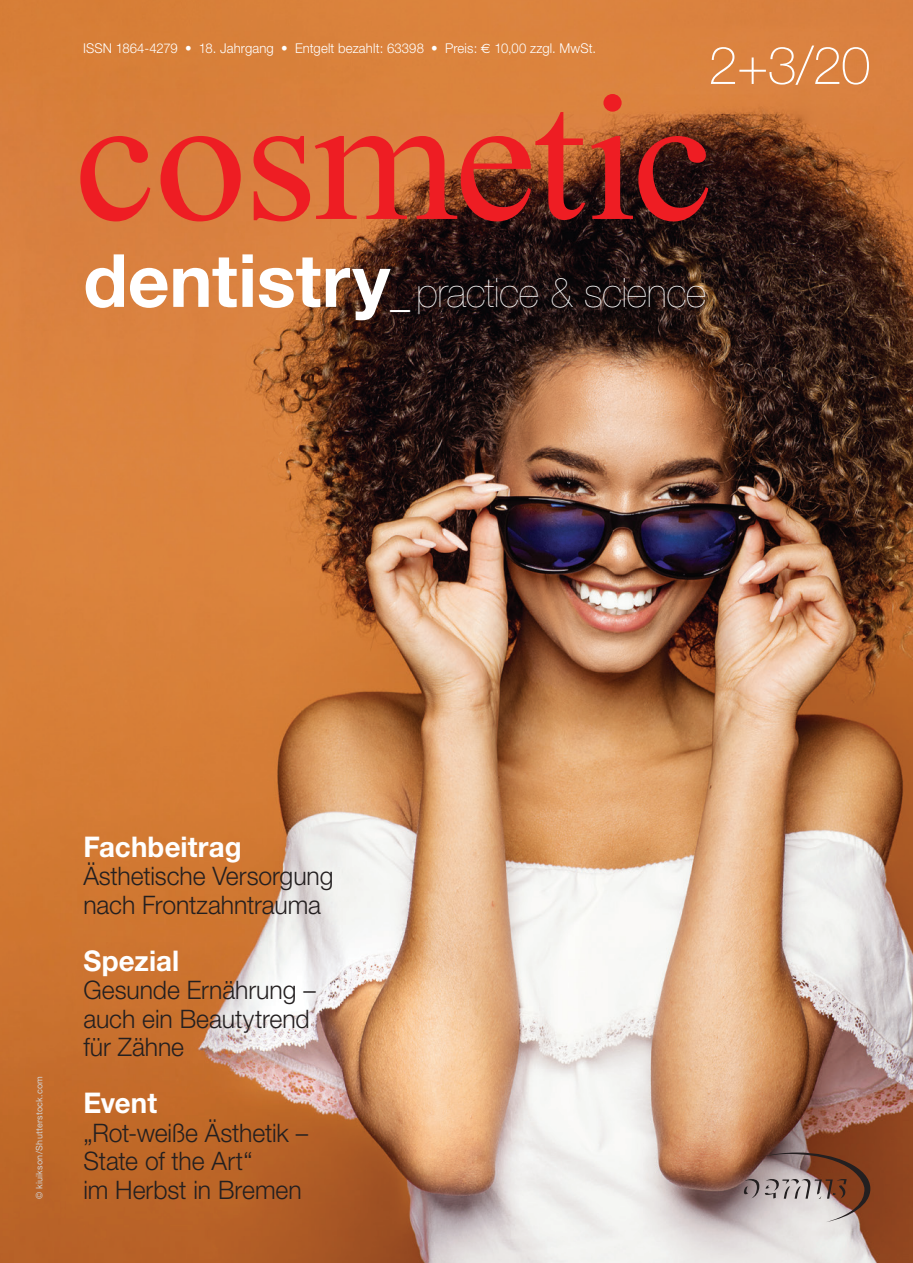
<style>
.page{position:relative;width:913px;height:1263px;background:#fff}
.page>*{position:absolute;margin:0;border:0;box-sizing:border-box;transform-origin:0 0}
.t1{font:180px "Times New Roman";letter-spacing:-.015em;color:#ee1d23}
.t2{font:100 52.5px "Helvetica Neue";color:#fff}
.t3{font:200 40.5px "Helvetica Neue";letter-spacing:-.01em;color:#fff}
.t4{font:700 28.5px "Helvetica Neue";letter-spacing:.005em;color:#fff}
.t5{font:300 25.5px/28.5px "Helvetica Neue";letter-spacing:-.005em;color:#231f20}
.t6{font:300 13.5px "Helvetica Neue";letter-spacing:.01em;color:#fff}
.t7{font:9px "Helvetica Neue";letter-spacing:.025em;color:#d1d2d4}
.s1{font-family:"Euro Sans";font-weight:400}
.s2{font-weight:700;font-size:73.5px}
</style>
<div class="page">
<img style="left:0;top:0;width:912px;height:1263px">
<svg style="left:743px;top:1152px;width:126px;height:70px;background:#9f837a"></svg>
<p class="t6" style="left:83px;top:40px;width:514px">ISSN 1864-4279 • 18. Jahrgang • Entgelt bezahlt: 63398 • Preis: <span class="s1">€</span> 10,00 zzgl. MwSt.</p>
<h1 class="t1" style="left:74px;top:61px;width:641px">cosmetic</h1>
<h3 class="t3" style="left:83px;top:269px;width:624px"><span class="s2">dentistry</span>_ practice &amp; science</h3>
<h2 class="t2" style="left:708px;top:35px;width:163px">2+3/20</h2>
<p class="t7" style="left:34px;top:1198px;width:124px;rotate:-90deg">© kiuikson/Shutterstock.com</p>
<p class="t4" style="left:83px;top:829px;width:160px">Fachbeitrag</p>
<p class="t5" style="left:83px;top:861px;width:251px">Ästhetische Versorgung nach Frontzahntrauma</p>
<p class="t4" style="left:83px;top:943px;width:98px">Spezial</p>
<p class="t5" style="left:83px;top:975px;width:234px">Gesunde Ernährung – auch ein Beautytrend für Zähne</p>
<p class="t4" style="left:83px;top:1085px;width:75px">Event</p>
<p class="t5" style="left:83px;top:1118px;width:226px">„Rot-weiße Ästhetik –<br>State of the Art“</p>
<p class="t5" style="left:83px;top:1175px;width:220px">im Herbst in Bremen</p>
</div>
